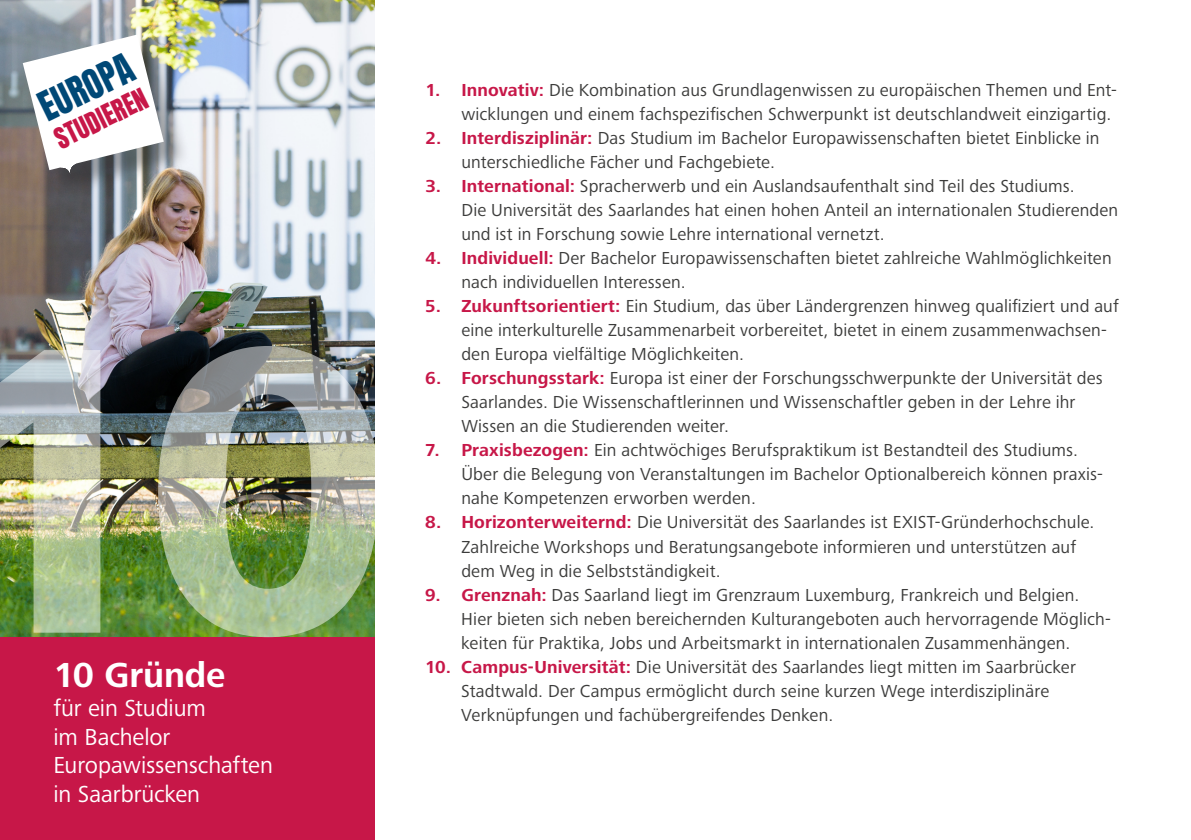
<style>
.page{position:relative;width:1191px;height:840px;background:#fff}
.page>*{position:absolute;margin:0;border:0;box-sizing:border-box;transform-origin:0 0}
.t1{font:700 36px "Frutiger Next Pro";letter-spacing:-.005em;color:#fff}
.t2{font:35px "Anton";color:#004876}
.t3{font:25.4px "Anton";color:#c71748}
.t4{font:24px/28.8px "Frutiger Next Pro";letter-spacing:-.005em;color:#fff}
.t5{font:18px/24px "Frutiger Next Pro";letter-spacing:.01em;color:#3c3c3b}
.s1{font-weight:700;color:#c71748}
</style>
<div class="page">
<img style="left:0;top:0;width:374px;height:341px">
<div style="left:0;top:636px;width:374px;height:203px;background:#c71748"></div>
<img style="left:0;top:341px;width:375px;height:300px">
<div style="left:27px;top:39px;width:164px;height:159px;background:#1d1d1b;opacity:.35"></div>
<svg style="left:23px;top:35px;width:141px;height:139px"></svg>
<h2 class="t2" style="left:33px;top:93px;width:102px;rotate:-26deg">EUROPA</h2>
<h3 class="t3" style="left:51px;top:128px;width:101px;rotate:-26deg">STUDIEREN</h3>
<h1 class="t1" style="left:53px;top:653px;width:173px">10 Gründe</h1>
<h3 class="t4" style="left:53px;top:692px;width:221px">für ein Studium<br>im Bachelor<br>Europawissenschaften in Saarbrücken</h3>
<p class="t5" style="left:461px;top:78px;width:657px;text-indent:-36px"><span class="s1">1. Innovativ:</span> Die Kombination aus Grundlagenwissen zu europäischen Themen und Ent&shy;wicklungen und einem fachspezifischen Schwerpunkt ist deutschlandweit einzigartig.</p>
<p class="t5" style="left:461px;top:126px;width:640px;text-indent:-36px"><span class="s1">2. Interdisziplinär:</span> Das Studium im Bachelor Europawissenschaften bietet Einblicke in unterschiedliche Fächer und Fachgebiete.</p>
<p class="t5" style="left:461px;top:174px;width:658px;text-indent:-36px"><span class="s1">3. International:</span> Spracherwerb und ein Auslandsaufenthalt sind Teil des Studiums.<br>Die Universität des Saarlandes hat einen hohen Anteil an internationalen Studierenden und ist in Forschung sowie Lehre international vernetzt.</p>
<p class="t5" style="left:461px;top:246px;width:652px;text-indent:-36px"><span class="s1">4. Individuell:</span> Der Bachelor Europawissenschaften bietet zahlreiche Wahlmöglichkeiten nach individuellen Interessen.</p>
<p class="t5" style="left:461px;top:294px;width:659px;text-indent:-36px"><span class="s1">5. Zukunftsorientiert:</span> Ein Studium, das über Ländergrenzen hinweg qualifiziert und auf eine interkulturelle Zusammenarbeit vorbereitet, bietet in einem zusammenwachsen&shy;den Europa vielfältige Möglichkeiten.</p>
<p class="t5" style="left:461px;top:366px;width:643px;text-indent:-36px"><span class="s1">6. Forschungsstark:</span> Europa ist einer der Forschungsschwerpunkte der Universität des<br>Saarlandes. Die Wissenschaftlerinnen und Wissenschaftler geben in der Lehre ihr<br>Wissen an die Studierenden weiter.</p>
<p class="t5" style="left:461px;top:438px;width:643px;text-indent:-36px"><span class="s1">7. Praxisbezogen:</span> Ein achtwöchiges Berufspraktikum ist Bestandteil des Studiums.<br>Über die Belegung von Veranstaltungen im Bachelor Optionalbereich können praxis&shy;nahe Kompetenzen erworben werden.</p>
<p class="t5" style="left:461px;top:510px;width:634px;text-indent:-36px"><span class="s1">8. Horizonterweiternd:</span> Die Universität des Saarlandes ist EXIST-Gründerhochschule.<br>Zahlreiche Workshops und Beratungsangebote informieren und unterstützen auf dem Weg in die Selbstständigkeit.</p>
<p class="t5" style="left:461px;top:582px;width:651px;text-indent:-36px"><span class="s1">9. Grenznah:</span> Das Saarland liegt im Grenzraum Luxemburg, Frankreich und Belgien.<br>Hier bieten sich neben bereichernden Kulturangeboten auch hervorragende Möglich&shy;keiten für Praktika, Jobs und Arbeitsmarkt in internationalen Zusammenhängen.</p>
<p class="t5" style="left:461px;top:654px;width:616px;text-indent:-36px"><span class="s1">10. Campus-Universität:</span> Die Universität des Saarlandes liegt mitten im Saarbrücker<br>Stadtwald. Der Campus ermöglicht durch seine kurzen Wege interdisziplinäre<br>Verknüpfungen und fachübergreifendes Denken.</p>
</div>
